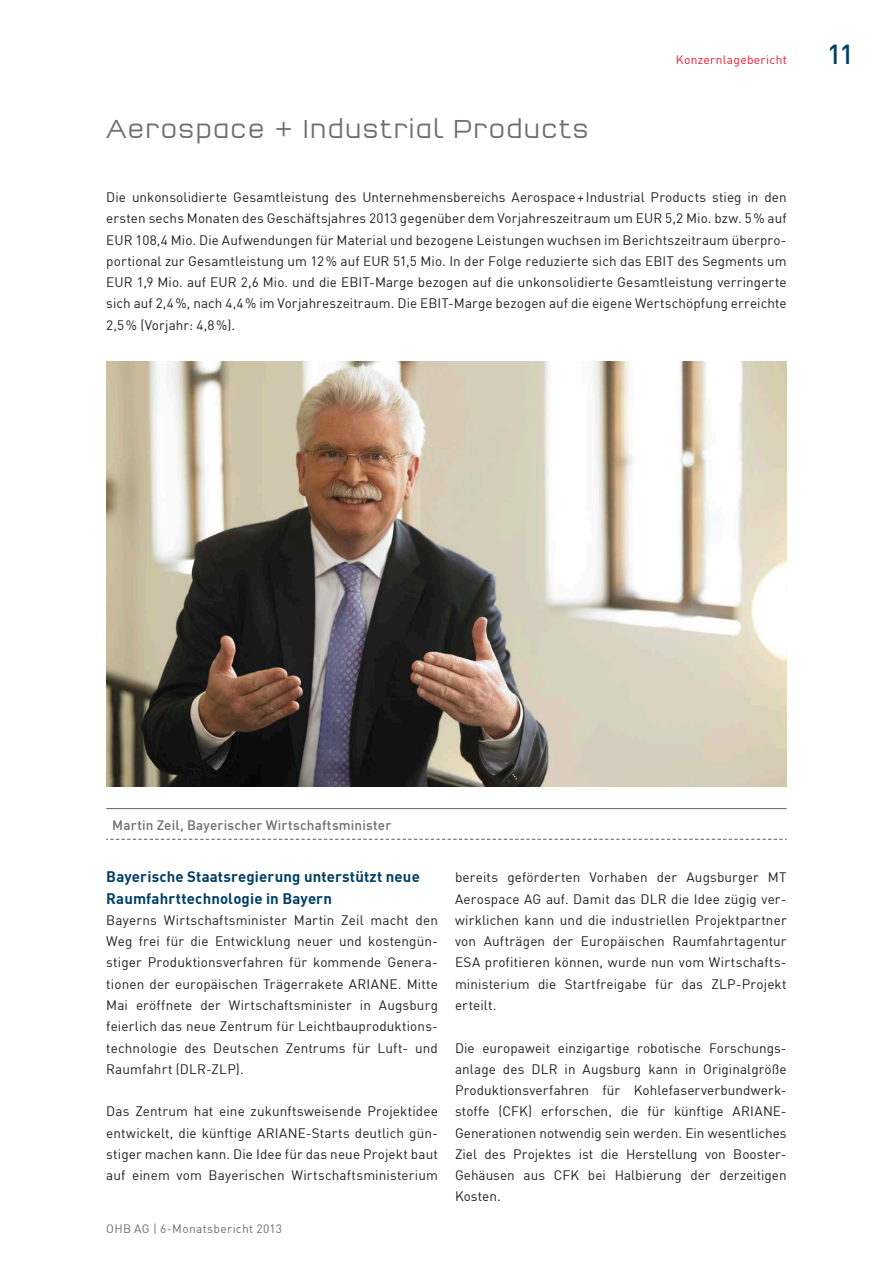
<style>
.page{position:relative;width:893px;height:1263px;background:#fff}
.page>*{position:absolute;margin:0;border:0;box-sizing:border-box;transform-origin:0 0}
.t1{font:300 condensed 27px "Q Type OT";letter-spacing:-.005em;color:#6d6f71}
.t2{font:27px "DIN Medium";color:#003f66}
.t3{font:15px/21.3px "DIN Bold";letter-spacing:.01em;color:#003f66}
.t4{font:13.5px/21.3px "DIN";letter-spacing:.01em;color:#231f20;text-align:justify}
.t5{font:13.5px "DIN Medium";letter-spacing:.01em;color:#6d6f71}
.t6{font:12px "DIN";letter-spacing:.025em;color:#6d6f71}
.t7{font:12px "DIN";letter-spacing:.025em;color:#ed1b2f}
</style>
<div class="page">
<hr style="left:106px;top:808px;width:681px;height:1px;background:#6d6f71">
<svg style="left:106px;top:839px;width:681px;height:1px"></svg>
<img style="left:106px;top:361px;width:681px;height:426px">
<h1 class="t1" style="left:106px;top:113px;width:484px">Aerospace + Industrial Products</h1>
<p class="t7" style="left:676px;top:52px;width:112px">Konzernlagebericht</p>
<h1 class="t2" style="left:827px;top:37px;width:28px">11</h1>
<p class="t4" style="left:106px;top:186px;width:682px">Die unkonsolidierte Gesamtleistung des Unternehmensbereichs Aerospace+Industrial Products stieg in den ersten sechs Monaten des Geschäftsjahres 2013 gegenüber dem Vorjahreszeitraum um EUR 5,2 Mio. bzw. 5% auf EUR 108,4 Mio. Die Aufwendungen für Material und bezogene Leistungen wuchsen im Berichtszeitraum überpro&shy;portional zur Gesamtleistung um 12% auf EUR 51,5 Mio. In der Folge reduzierte sich das EBIT des Segments um EUR 1,9 Mio. auf EUR 2,6 Mio. und die EBIT-Marge bezogen auf die unkonsolidierte Gesamtleistung verringerte sich auf 2,4%, nach 4,4% im Vorjahreszeitraum. Die EBIT-Marge bezogen auf die eigene Wertschöpfung erreichte 2,5% (Vorjahr: 4,8%).</p>
<p class="t5" style="left:112px;top:816px;width:280px">Martin Zeil, Bayerischer Wirtschaftsminister</p>
<p class="t3" style="left:106px;top:866px;width:315px">Bayerische Staatsregierung unterstützt neue<br>Raumfahrttechnologie in Bayern</p>
<p class="t4" style="left:106px;top:909px;width:333px">Bayerns Wirtschaftsminister Martin Zeil macht den Weg frei für die Entwicklung neuer und kostengün&shy;stiger Produktionsverfahren für kommende Genera&shy;tionen der europäischen Trägerrakete Ariane</p>
<p class="t4" style="left:106px;top:973px;width:333px;text-indent:292px">. Mitte Mai eröffnete der Wirtschaftsminister in Augsburg feierlich das neue Zentrum für Leichtbauproduktions&shy;technologie des Deutschen Zentrums für Luft- und Raumfahrt (DLR-ZLP).</p>
<p class="t4" style="left:106px;top:1100px;width:333px">Das Zentrum hat eine zukunftsweisende Projektidee entwickelt, die künftige Ariane</p>
<p class="t4" style="left:106px;top:1122px;width:333px;text-indent:200px">-Starts deutlich gün&shy;stiger machen kann. Die Idee für das neue Projekt baut auf einem vom Bayerischen Wirtschaftsministerium</p>
<p class="t6" style="left:106px;top:1221px;width:177px">OHB AG | 6-Monatsbericht 2013</p>
<p class="t4" style="left:455px;top:867px;width:333px">bereits geförderten Vorhaben der Augsburger MT Aerospace AG auf. Damit das DLR die Idee zügig ver&shy;wirklichen kann und die industriellen Projektpartner von Aufträgen der Europäischen Raumfahrtagentur ESA profitieren können, wurde nun vom Wirtschafts&shy;ministerium die Startfreigabe für das ZLP-Projekt erteilt.</p>
<p class="t4" style="left:455px;top:1037px;width:333px">Die europaweit einzigartige robotische Forschungs&shy;anlage des DLR in Augsburg kann in Originalgröße Produktionsverfahren für Kohlefaserverbundwerk&shy;stoffe (CFK) erforschen, die für künftige Ariane</p>
<p class="t4" style="left:455px;top:1100px;width:333px;text-indent:326px">- Generationen notwendig sein werden. Ein wesentliches Ziel des Projektes ist die Herstellung von Booster-Gehäusen aus CFK bei Halbierung der derzeitigen Kosten.</p>
</div>
